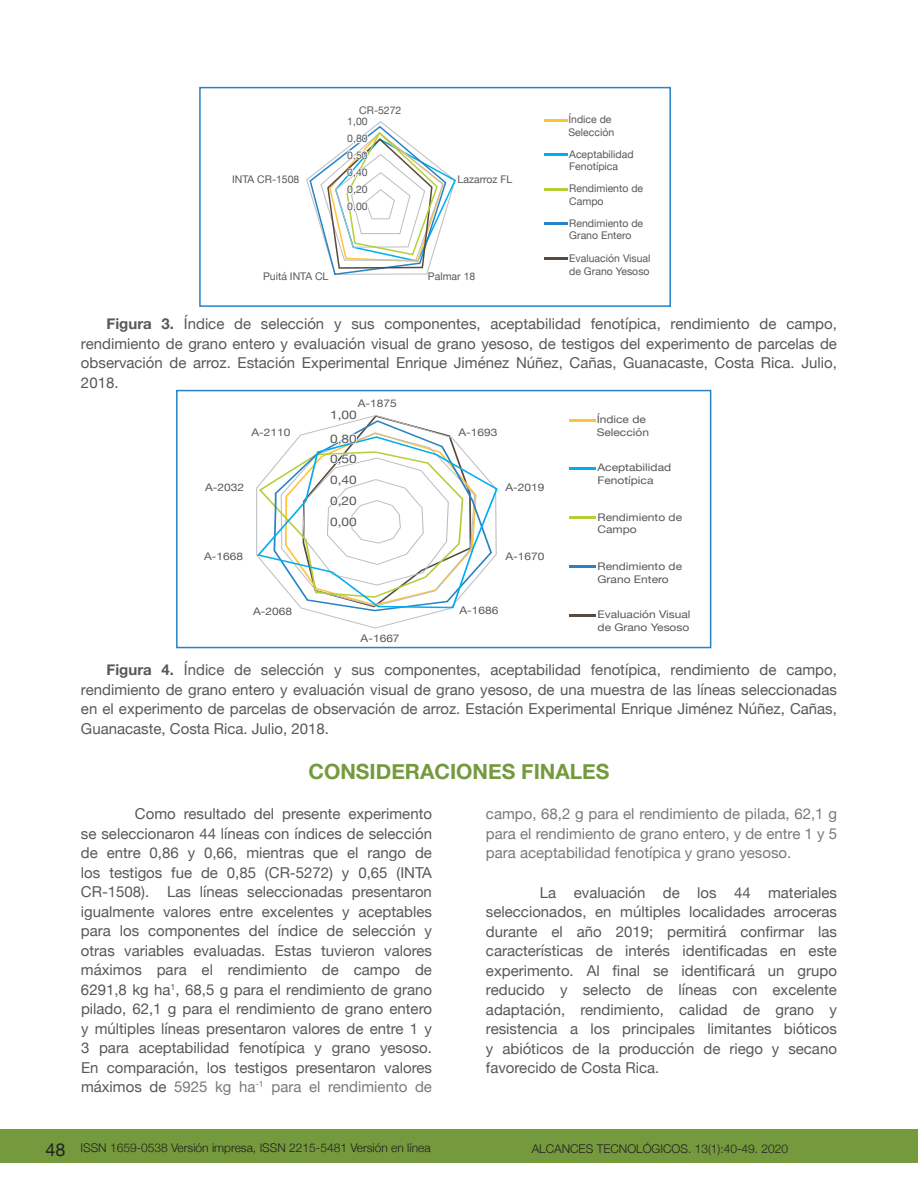
<style>
.page{position:relative;width:918px;height:1188px;background:#fff}
.page>*{position:absolute;margin:0;border:0;box-sizing:border-box;transform-origin:0 0}
.t1{font:700 21px "Helvetica Neue";color:#759a3d}
.t2{font:15px/19.5px "Helvetica Neue";color:#57585a;text-align:justify}
.t3{font:15px/19.5px "Helvetica Neue";color:#787a7d;text-align:justify}
.t4{font:300 12px "Helvetica Neue";color:#211c1c}
.t5{font:300 12px "Helvetica Neue";color:#231f20}
.t6{font:12px/23.7px "Helvetica Neue";color:#57585a;scale:1.14 1}
.t7{font:10.5px/12.6px "Helvetica Neue";color:#57585a}
.t8{font:10.5px/12.6px "Helvetica Neue";color:#57585a;scale:1.14 1}
.s1{font-weight:700}
.s2{color:#787a7d}
.s3{font-weight:400;font-size:18px;color:#231f20}
.s4{color:#231f20}
</style>
<div class="page">
<div style="left:0;top:1130px;width:918px;height:33px;background:#749a3d"></div>
<hr style="left:544px;top:119px;width:24px;height:2px;background:#fec33b">
<hr style="left:544px;top:154px;width:24px;height:2px;background:#00aeef">
<hr style="left:544px;top:188px;width:24px;height:3px;background:#b3d038">
<hr style="left:544px;top:222px;width:24px;height:3px;background:#2783c5">
<hr style="left:544px;top:257px;width:24px;height:3px;background:#584a3e">
<svg style="left:306px;top:121px;width:150px;height:154px"></svg>
<div style="left:199px;top:87px;width:472px;height:220px;border:2px solid #2783c5"></div>
<hr style="left:569px;top:419px;width:27px;height:2px;background:#fec33b">
<hr style="left:569px;top:467px;width:27px;height:3px;background:#00aeef">
<hr style="left:569px;top:516px;width:27px;height:3px;background:#b3d038">
<hr style="left:569px;top:566px;width:27px;height:2px;background:#2783c5">
<hr style="left:569px;top:614px;width:27px;height:2px;background:#584a3e">
<svg style="left:256px;top:415px;width:242px;height:197px"></svg>
<div style="left:176px;top:390px;width:535px;height:258px;border:2px solid #2783c5"></div>
<p class="t7" style="left:359px;top:105px;width:44px">CR-5272</p>
<p class="t7" style="left:347px;top:113px;width:22px;line-height:17.2px">1,00<br>0,80</p>
<p class="t7" style="left:347px;top:147px;width:22px;line-height:17.9px">0,50<br>0,40</p>
<p class="t7" style="left:232px;top:173px;width:69px">INTA CR-1508</p>
<p class="t7" style="left:458px;top:173px;width:56px">Lazarroz FL</p>
<p class="t7" style="left:347px;top:182px;width:22px;line-height:16.4px">0,20<br>0,00</p>
<p class="t7" style="left:263px;top:271px;width:67px">Puitá INTA CL</p>
<p class="t7" style="left:428px;top:271px;width:49px">Palmar 18</p>
<p class="t7" style="left:568px;top:114px;width:47px">Índice de<br>Selección</p>
<p class="t7" style="left:569px;top:148px;width:66px">Aceptabilidad<br>Fenotípica</p>
<p class="t7" style="left:569px;top:183px;width:75px">Rendimiento de<br>Campo</p>
<p class="t7" style="left:569px;top:217px;width:75px">Rendimiento de<br>Grano Entero</p>
<p class="t7" style="left:569px;top:253px;width:83px">Evaluación Visual de Grano Yesoso</p>
<p class="t2" style="left:81px;top:315px;width:757px;text-indent:26px"><span class="s1">Figura 3.</span> Índice de selección y sus componentes, aceptabilidad fenotípica, rendimiento de campo, rendimiento de grano entero y evaluación visual de grano yesoso, de testigos del experimento de parcelas de observación de arroz. Estación Experimental Enrique Jiménez Núñez, Cañas, Guanacaste, Costa Rica. Julio, 2018.</p>
<p class="t8" style="left:358px;top:398px;width:36px">A-1875</p>
<p class="t8" style="left:251px;top:427px;width:36px">A-2110</p>
<p class="t6" style="left:330px;top:404px;width:25px">1,00<br>0,80</p>
<p class="t8" style="left:597px;top:414px;width:45px">Índice de</p>
<p class="t8" style="left:458px;top:427px;width:36px">A-1693</p>
<p class="t8" style="left:597px;top:426px;width:47px">Selección</p>
<p class="t8" style="left:205px;top:482px;width:36px">A-2032</p>
<p class="t8" style="left:204px;top:550px;width:36px">A-1668</p>
<p class="t8" style="left:253px;top:606px;width:36px">A-2068</p>
<p class="t6" style="left:330px;top:449px;width:25px;line-height:21.3px">0,50<br>0,40</p>
<p class="t6" style="left:330px;top:492px;width:25px;line-height:20.2px">0,20<br>0,00</p>
<p class="t8" style="left:505px;top:481px;width:36px">A-2019</p>
<p class="t8" style="left:505px;top:550px;width:36px">A-1670</p>
<p class="t8" style="left:460px;top:605px;width:36px">A-1686</p>
<p class="t8" style="left:598px;top:462px;width:66px">Aceptabilidad<br>Fenotípica</p>
<p class="t8" style="left:598px;top:511px;width:76px">Rendimiento de<br>Campo</p>
<p class="t8" style="left:598px;top:561px;width:76px">Rendimiento de<br>Grano Entero</p>
<p class="t8" style="left:598px;top:609px;width:83px">Evaluación Visual de Grano Yesoso</p>
<p class="t8" style="left:361px;top:633px;width:36px">A-1667</p>
<p class="t2" style="left:81px;top:661px;width:758px;text-indent:26px"><span class="s1">Figura 4.</span> Índice de selección y sus componentes, aceptabilidad fenotípica, rendimiento de campo, rendimiento de grano entero y evaluación visual de grano yesoso, de una muestra de las líneas seleccionadas en el experimento de parcelas de observación de arroz. Estación Experimental Enrique Jiménez Núñez, Cañas, Guanacaste, Costa Rica. Julio, 2018.</p>
<p class="t1" style="left:308px;top:755px;width:303px">CONSIDERACIONES FINALES</p>
<p class="t2" style="left:81px;top:805px;width:353px;text-indent:54px">Como resultado del presente experimento se seleccionaron 44 líneas con índices de selección de entre 0,86 y 0,66, mientras que el rango de los testigos fue de 0,85 (CR-5272) y 0,65 (INTA CR-1508). Las líneas seleccionadas presentaron igualmente valores entre excelentes y aceptables para los componentes del índice de selección y otras variables evaluadas. Estas tuvieron valores máximos para el rendimiento de campo de 6291,8 kg ha<sup>1</sup>, 68,5 g para el rendimiento de grano pilado, 62,1 g para el rendimiento de grano entero y múltiples líneas presentaron valores de entre 1 y 3 para aceptabilidad fenotípica y grano yesoso.<br>En comparación, los testigos presentaron valores máximos de <span class="s2">5925 kg ha</span><sup>-1</sup> <span class="s2">para el rendimiento de</span></p>
<p class="t3" style="left:486px;top:805px;width:353px">campo, 68,2 g para el rendimiento de pilada, 62,1 g para el rendimiento de grano entero, y de entre 1 y 5 para aceptabilidad fenotípica y grano yesoso.</p>
<p class="t2" style="left:486px;top:884px;width:353px;text-indent:54px">La evaluación de los 44 materiales seleccionados, en múltiples localidades arroceras durante el año 2019; permitirá confirmar las características de interés identificadas en este experimento. Al final se identificará un grupo reducido y selecto de líneas con excelente adaptación, rendimiento, calidad de grano y resistencia a los principales limitantes bióticos y abióticos de la producción de riego y secano favorecido de Costa Rica.</p>
<p class="t4" style="left:46px;top:1138px;width:387px"><span class="s3">48</span> <span class="s4">ISSN 1659-0538</span> Versión impresa, <span class="s4">ISSN 2215-5481</span> Versión en línea</p>
<p class="t5" style="left:532px;top:1139px;width:258px">ALCANCES TECNOLÓGICOS. 13(1):40-49. 2020</p>
</div>
